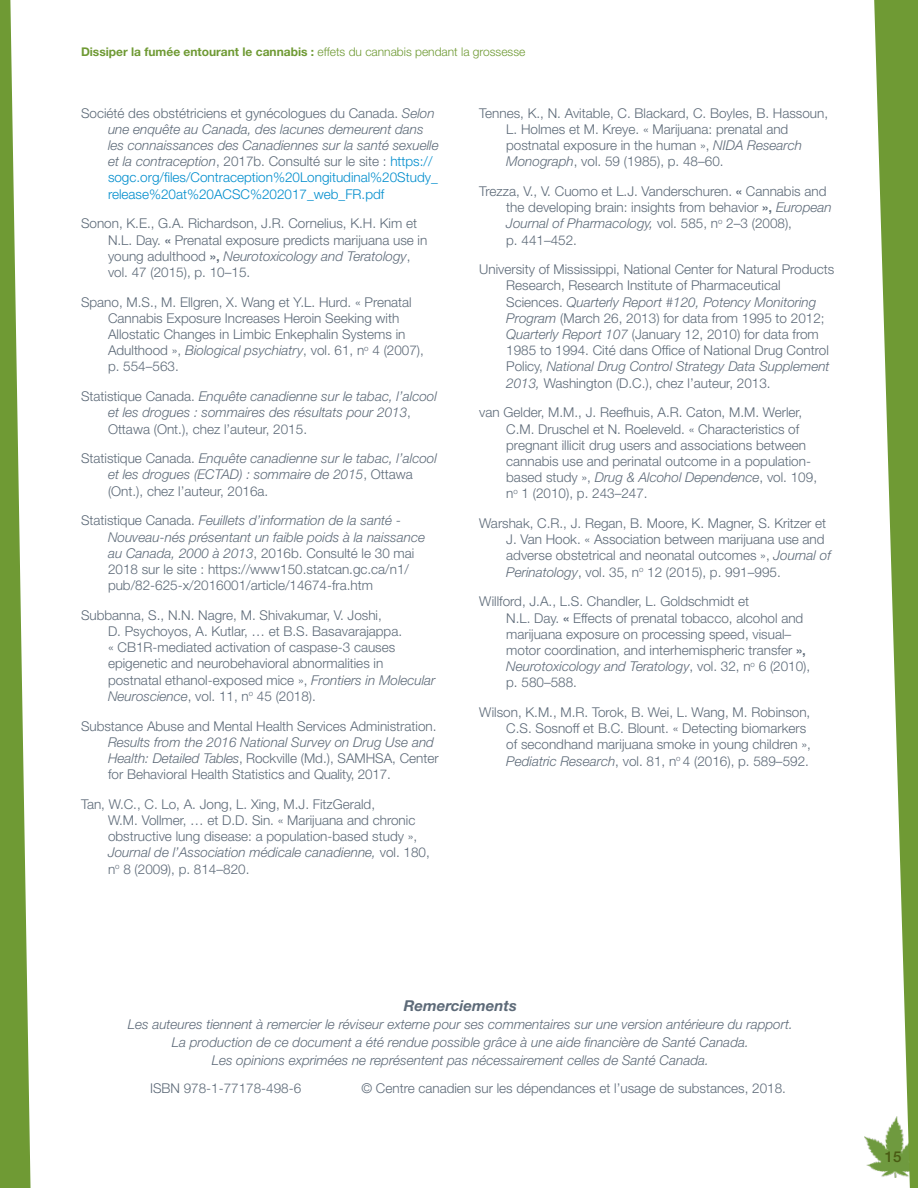
<style>
.page{position:relative;width:918px;height:1188px;background:#fff}
.page>*{position:absolute;margin:0;border:0;box-sizing:border-box;transform-origin:0 0}
.t1{font:italic 700 15px "Helvetica Neue LT Std";color:#5d6a78}
.t2{font:500 15px "Helvetica Neue LT Std";color:#495b13}
.EndNote_Bibliography{font:300 13.5px/16.2px "Helvetica Neue LT Std";color:#5d6a78}
.EndNote_Bibliography-2{font:italic 300 13.5px/16.2px "Helvetica Neue LT Std";color:#5d6a78}
.t3{font:700 12px "Helvetica Neue LT Std";color:#6f9a34}
.s1{font-weight:300}
.s2{font-style:normal}
.s3{font-style:normal;color:#008dcd}
.s4{font-weight:500}
.s5{font-style:italic}
</style>
<div class="page">
<img style="left:864px;top:1136px;width:8px;height:33px">
<svg style="left:872px;top:0;width:46px;height:1188px;fill:#6f9a34"></svg>
<svg style="left:0;top:0;width:31px;height:1188px"></svg>
<p class="t3" style="left:81px;top:44px;width:446px">Dissiper la fumée entourant le cannabis : <span class="s1">effets du cannabis pendant la grossesse</span></p>
<p class="EndNote_Bibliography-2" style="left:108px;top:105px;width:332px;text-indent:-27px"><span class="s2">Société des obstétriciens et gynécologues du Canada.</span> Selon une enquête au Canada, des lacunes demeurent dans les connaissances des Canadiennes sur la santé sexuelle et la contraception<span class="s2">, 2017b. Consulté sur le site :</span> <span class="s3">https:// sogc.org/files/Contraception%20Longitudinal%20Study_ release%20at%20ACSC%202017_web_FR.pdf</span></p>
<p class="EndNote_Bibliography" style="left:108px;top:215px;width:321px;text-indent:-27px">Sonon, K.E., G.A. Richardson, J.R. Cornelius, K.H. Kim et N.L. Day. <span class="s4">«</span> Prenatal exposure predicts marijuana use in young adulthood <span class="s4">»,</span> <span class="s5">Neurotoxicology and Teratology</span>, vol. 47 (2015), p. 10–15.</p>
<p class="EndNote_Bibliography" style="left:108px;top:293px;width:317px;text-indent:-27px">Spano, M.S., M. Ellgren, X. Wang et Y.L. Hurd. « Prenatal Cannabis Exposure Increases Heroin Seeking with Allostatic Changes in Limbic Enkephalin Systems in Adulthood », <span class="s5">Biological psychiatry</span>, vol. 61, n<sup>o</sup> 4 (2007), p. 554–563.</p>
<p class="EndNote_Bibliography-2" style="left:108px;top:388px;width:330px;text-indent:-27px"><span class="s2">Statistique Canada.</span> Enquête canadienne sur le tabac, l’alcool et les drogues : sommaires des résultats pour 2013<span class="s2">,<br>Ottawa (Ont.), chez l’auteur, 2015.</span></p>
<p class="EndNote_Bibliography-2" style="left:108px;top:450px;width:330px;text-indent:-27px"><span class="s2">Statistique Canada.</span> Enquête canadienne sur le tabac, l’alcool et les drogues (ECTAD) : sommaire de 2015<span class="s2">, Ottawa (Ont.), chez l’auteur, 2016a.</span></p>
<p class="EndNote_Bibliography" style="left:108px;top:512px;width:319px;text-indent:-27px">Statistique Canada. <span class="s5">Feuillets d’information de la santé - Nouveau-nés présentant un faible poids à la naissance au Canada, 2000 à 2013</span>, 2016b. Consulté le 30 mai 2018 sur le site : https://www150.statcan.gc.ca/n1/ pub/82-625-x/2016001/article/14674-fra.htm</p>
<p class="EndNote_Bibliography" style="left:108px;top:607px;width:329px;text-indent:-27px">Subbanna, S., N.N. Nagre, M. Shivakumar, V. Joshi,<br>D. Psychoyos, A. Kutlar, … et B.S. Basavarajappa.<br>« CB1R-mediated activation of caspase-3 causes epigenetic and neurobehavioral abnormalities in postnatal ethanol-exposed mice », <span class="s5">Frontiers in Molecular Neuroscience</span>, vol. 11, n<sup>o</sup> 45 (2018).</p>
<p class="EndNote_Bibliography" style="left:108px;top:717px;width:332px;text-indent:-27px">Substance Abuse and Mental Health Services Administration.<br><span class="s5">Results from the 2016 National Survey on Drug Use and Health: Detailed Tables</span>, Rockville (Md.), SAMHSA, Center for Behavioral Health Statistics and Quality, 2017.</p>
<p class="EndNote_Bibliography" style="left:108px;top:796px;width:323px;text-indent:-27px">Tan, W.C., C. Lo, A. Jong, L. Xing, M.J. FitzGerald,<br>W.M. Vollmer, … et D.D. Sin. « Marijuana and chronic obstructive lung disease: a population-based study », <span class="s5">Journal de l’Association médicale canadienne,</span> vol. 180, n<sup>o</sup> 8 (2009), p. 814–820.</p>
<p class="EndNote_Bibliography" style="left:506px;top:104px;width:323px;text-indent:-27px">Tennes, K., N. Avitable, C. Blackard, C. Boyles, B. Hassoun, L. Holmes et M. Kreye. « Marijuana: prenatal and postnatal exposure in the human », <span class="s5">NIDA Research Monograph</span>, vol. 59 (1985), p. 48–60.</p>
<p class="EndNote_Bibliography" style="left:506px;top:183px;width:327px;text-indent:-27px">Trezza, V., V. Cuomo et L.J. Vanderschuren. <span class="s4">«</span> Cannabis and the developing brain: insights from behavior <span class="s4">»,</span> <span class="s5">European Journal of Pharmacology,</span> vol. 585, n<sup>o</sup> 2–3 (2008),<br>p. 441–452.</p>
<p class="EndNote_Bibliography" style="left:506px;top:261px;width:330px;text-indent:-27px">University of Mississippi, National Center for Natural Products Research, Research Institute of Pharmaceutical Sciences. <span class="s5">Quarterly Report #120, Potency Monitoring Program</span> (March 26, 2013) for data from 1995 to 2012; <span class="s5">Quarterly Report 107</span> (January 12, 2010) for data from 1985 to 1994. Cité dans Office of National Drug Control Policy, <span class="s5">National Drug Control Strategy Data Supplement 2013,</span> Washington (D.C.), chez l’auteur, 2013.</p>
<p class="EndNote_Bibliography" style="left:506px;top:404px;width:312px;text-indent:-27px">van Gelder, M.M., J. Reefhuis, A.R. Caton, M.M. Werler, C.M. Druschel et N. Roeleveld. « Characteristics of pregnant illicit drug users and associations between cannabis use and perinatal outcome in a population&shy;based study », <span class="s5">Drug &amp; Alcohol Dependence</span>, vol. 109, n<sup>o</sup> 1 (2010), p. 243–247.</p>
<p class="EndNote_Bibliography" style="left:506px;top:515px;width:326px;text-indent:-27px">Warshak, C.R., J. Regan, B. Moore, K. Magner, S. Kritzer et J. Van Hook. « Association between marijuana use and adverse obstetrical and neonatal outcomes », <span class="s5">Journal of Perinatology</span>, vol. 35, n<sup>o</sup> 12 (2015), p. 991–995.</p>
<p class="EndNote_Bibliography" style="left:506px;top:593px;width:306px;text-indent:-27px">Willford, J.A., L.S. Chandler, L. Goldschmidt et<br>N.L. Day. <span class="s4">«</span> Effects of prenatal tobacco, alcohol and marijuana exposure on processing speed, visual– motor coordination, and interhemispheric transfer <span class="s4">», </span><span class="s5">Neurotoxicology and Teratology</span>, vol. 32, n<sup>o</sup> 6 (2010), p. 580–588.</p>
<p class="EndNote_Bibliography" style="left:506px;top:704px;width:306px;text-indent:-27px">Wilson, K.M., M.R. Torok, B. Wei, L. Wang, M. Robinson, C.S. Sosnoff et B.C. Blount. « Detecting biomarkers of secondhand marijuana smoke in young children », <span class="s5">Pediatric Research</span>, vol. 81, n<sup>o</sup> 4 (2016), p. 589–592.</p>
<p class="t1" style="left:404px;top:996px;width:115px">Remerciements</p>
<p class="EndNote_Bibliography-2" style="left:128px;top:1016px;width:666px">Les auteures tiennent à remercier le réviseur externe pour ses commentaires sur une version antérieure du rapport.</p>
<p class="EndNote_Bibliography-2" style="left:172px;top:1034px;width:578px">La production de ce document a été rendue possible grâce à une aide financière de Santé Canada.</p>
<p class="EndNote_Bibliography-2" style="left:212px;top:1052px;width:499px">Les opinions exprimées ne représentent pas nécessairement celles de Santé Canada.</p>
<p class="EndNote_Bibliography" style="left:150px;top:1080px;width:153px">ISBN 978-1-77178-498-6</p>
<p class="EndNote_Bibliography" style="left:361px;top:1080px;width:426px">© Centre canadien sur les dépendances et l’usage de substances, 2018.</p>
<p class="t2" style="left:885px;top:1148px;width:18px">15</p>
</div>
